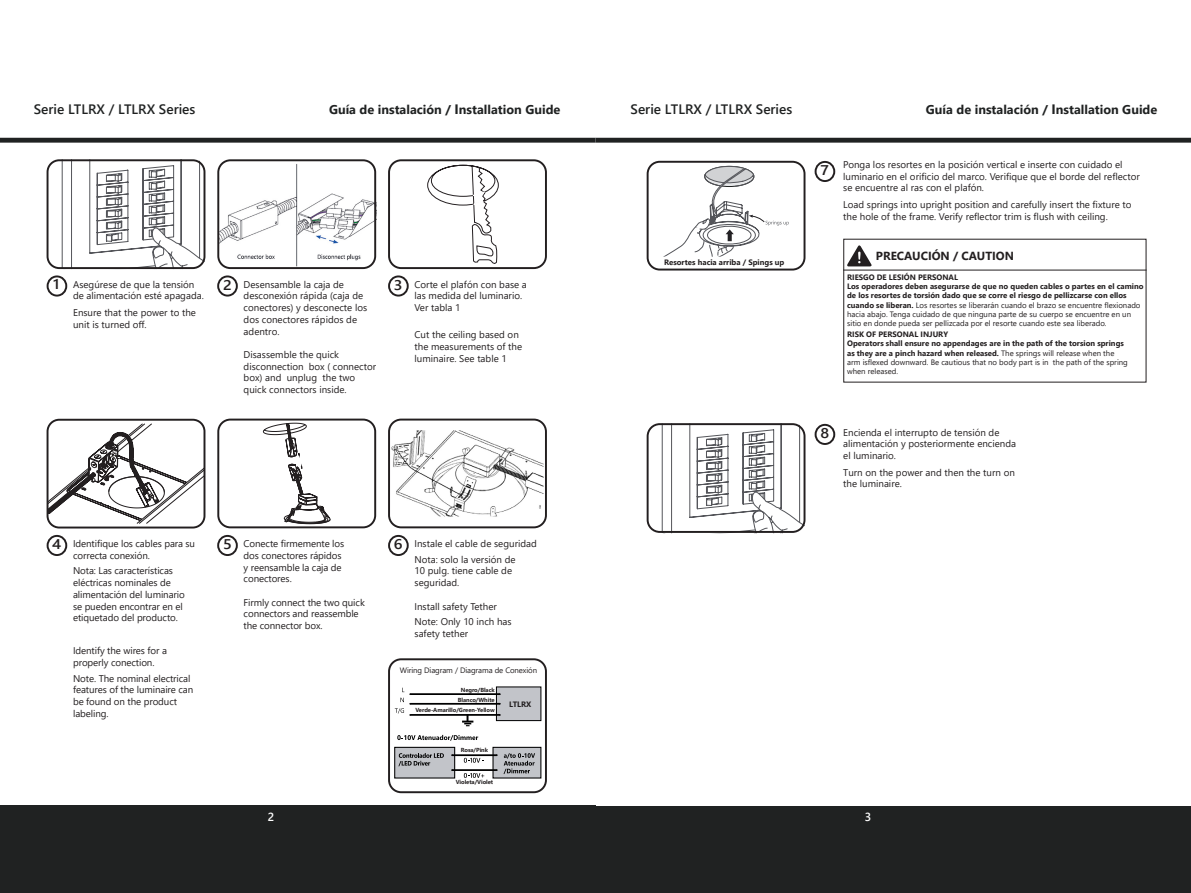
<style>
.page{position:relative;width:1191px;height:893px;background:#fff}
.page>*{position:absolute;margin:0;border:0;box-sizing:border-box;transform-origin:0 0}
.t1{font:600 14.1px "Segoe UI";color:#231f20;scale:1.13 1}
.t2{font:600 13.65px "Segoe UI";color:#202222}
.t3{font:700 12.6px "Segoe UI";color:#202222}
.t4{font:700 11.7px "Segoe UI";color:#231f20}
.t5{font:600 11.7px "Segoe UI";color:#fff}
.t6{font:9.75px/11.7px "Segoe UI";color:#231f20}
.t7{font:7.8px/9.3px "Segoe UI";color:#231f20}
.t8{font:700 7.8px/9.3px "Segoe UI";color:#231f20}
.t9{font:700 5.85px/10.2px "Segoe UI";letter-spacing:-.01em;color:#231f20;text-align:right}
.s1{font-size:13.65px}
.s2{font-weight:700}
.s3{font-weight:400}
</style>
<div class="page">
<div style="left:595px;top:821px;width:596px;height:72px;background:#202222"></div>
<div style="left:0;top:821px;width:595px;height:72px;background:#202222"></div>
<div style="left:0;top:806px;width:595px;height:23px;background:#202222"></div>
<div style="left:0;top:138px;width:595px;height:5px;background:#202222"></div>
<div style="left:388px;top:658px;width:159px;height:135px;border:2px solid #231f20;border-radius:12px"></div>
<img style="left:391px;top:430px;width:153px;height:87px">
<img style="left:220px;top:162px;width:156px;height:108px">
<svg style="left:61px;top:160px;width:144px;height:109px"></svg>
<div style="left:47px;top:159px;width:158px;height:110px;border:2px solid #231f20;border-radius:12px"></div>
<div style="left:388px;top:159px;width:159px;height:110px;border:2px solid #231f20;border-radius:12px"></div>
<div style="left:47px;top:275px;width:20px;height:22px;border:2px solid #231f20;border-radius:50%"></div>
<div style="left:47px;top:535px;width:20px;height:21px;border:2px solid #231f20;border-radius:50%"></div>
<div style="left:217px;top:275px;width:21px;height:22px;border:2px solid #231f20;border-radius:50%"></div>
<div style="left:217px;top:535px;width:21px;height:21px;border:2px solid #231f20;border-radius:50%"></div>
<div style="left:388px;top:535px;width:21px;height:21px;border:2px solid #231f20;border-radius:50%"></div>
<div style="left:388px;top:275px;width:21px;height:22px;border:2px solid #231f20;border-radius:50%"></div>
<svg style="left:427px;top:165px;width:72px;height:105px"></svg>
<div style="left:47px;top:419px;width:158px;height:109px;border:2px solid #231f20;border-radius:12px"></div>
<div style="left:217px;top:419px;width:159px;height:109px;border:2px solid #231f20;border-radius:12px"></div>
<div style="left:388px;top:419px;width:159px;height:109px;border:2px solid #231f20;border-radius:12px"></div>
<div style="left:217px;top:159px;width:159px;height:110px;border:2px solid #231f20;border-radius:12px"></div>
<svg style="left:263px;top:423px;width:68px;height:101px"></svg>
<svg style="left:47px;top:423px;width:158px;height:101px"></svg>
<div style="left:496px;top:687px;width:45px;height:34px;background:#c2c4c9"></div>
<div style="left:496px;top:686px;width:45px;height:35px;border:1px solid #000"></div>
<hr style="left:410px;top:693px;width:90px;height:2px;background:#000">
<hr style="left:410px;top:703px;width:90px;height:2px;background:#000">
<hr style="left:410px;top:714px;width:90px;height:2px;background:#000">
<svg style="left:395px;top:688px;width:16px;height:28px"></svg>
<svg style="left:462px;top:715px;width:11px;height:11px"></svg>
<div style="left:395px;top:747px;width:60px;height:31px;background:#c2c4c9"></div>
<div style="left:394px;top:747px;width:61px;height:31px;border:1px solid #000"></div>
<svg style="left:397px;top:735px;width:81px;height:6px"></svg>
<div style="left:493px;top:747px;width:48px;height:31px;background:#c2c4c9"></div>
<div style="left:492px;top:747px;width:49px;height:31px;border:1px solid #000"></div>
<svg style="left:464px;top:773px;width:20px;height:5px"></svg>
<svg style="left:464px;top:758px;width:19px;height:5px"></svg>
<svg style="left:503px;top:753px;width:32px;height:21px"></svg>
<svg style="left:398px;top:753px;width:46px;height:13px"></svg>
<hr style="left:452px;top:754px;width:45px;height:2px;background:#000">
<hr style="left:452px;top:769px;width:45px;height:2px;background:#000">
<div style="left:595px;top:806px;width:596px;height:30px;background:#202222"></div>
<div style="left:595px;top:138px;width:596px;height:5px;background:#202222"></div>
<svg style="left:661px;top:423px;width:144px;height:110px"></svg>
<div style="left:646px;top:161px;width:159px;height:110px;border:2px solid #231f20;border-radius:12px"></div>
<div style="left:646px;top:423px;width:159px;height:110px;border:2px solid #231f20;border-radius:12px"></div>
<div style="left:814px;top:161px;width:21px;height:21px;border:2px solid #231f20;border-radius:50%"></div>
<div style="left:814px;top:424px;width:21px;height:21px;border:2px solid #231f20;border-radius:50%"></div>
<svg style="left:847px;top:245px;width:25px;height:21px"></svg>
<hr style="left:843px;top:270px;width:303px;height:1px;background:#231f20">
<svg style="left:663px;top:165px;width:126px;height:92px"></svg>
<p class="t2" style="left:34px;top:96px;width:163px">Serie LTLRX / LTLRX Series</p>
<p class="t3" style="left:329px;top:97px;width:233px">Guía de instalación / <span class="s1">I</span>nstallation Guide</p>
<p class="t1" style="left:53px;top:271px;width:7px">1</p>
<p class="t6" style="left:73px;top:278px;width:132px">Asegúrese de que la tensión de alimentación esté apagada.</p>
<p class="t6" style="left:73px;top:306px;width:124px">Ensure that the power to the unit is turned off.</p>
<p class="t1" style="left:223px;top:272px;width:9px">2</p>
<p class="t6" style="left:244px;top:278px;width:125px">Desensamble la caja de desconexión rápida (caja de conectores) y desconecte los dos conectores rápidos de adentro.</p>
<p class="t6" style="left:244px;top:348px;width:134px">Disassemble the quick disconnection box ( connector box) and unplug the two quick connectors inside.</p>
<p class="t1" style="left:394px;top:272px;width:9px">3</p>
<p class="t6" style="left:414px;top:278px;width:114px">Corte el plafón con base a las medida del luminario.<br>Ver tabla 1</p>
<p class="t6" style="left:414px;top:328px;width:109px">Cut the ceiling based on the measurements of the luminaire. See table 1</p>
<p class="t1" style="left:52px;top:531px;width:10px">4</p>
<p class="t6" style="left:73px;top:537px;width:124px">Identifique los cables para su correcta conexión.</p>
<p class="t6" style="left:73px;top:564px;width:113px">Nota: Las características eléctricas nominales de alimentación del luminario se pueden encontrar en el etiquetado del producto.</p>
<p class="t6" style="left:73px;top:644px;width:95px">Identify the wires for a properly conection.</p>
<p class="t6" style="left:73px;top:672px;width:122px">Note. The nominal electrical features of the luminaire can be found on the product labeling.</p>
<p class="t1" style="left:223px;top:531px;width:9px">5</p>
<p class="t1" style="left:394px;top:531px;width:9px">6</p>
<p class="t6" style="left:244px;top:537px;width:102px">Conecte firmemente los dos conectores rápidos y reensamble la caja de conectores.</p>
<p class="t6" style="left:244px;top:595px;width:123px">Firmly connect the two quick connectors and reassemble the connector box.</p>
<p class="t6" style="left:414px;top:535px;width:124px;line-height:15.6px">Instale el cable de seguridad<br>Nota: solo la versión de</p>
<p class="t6" style="left:414px;top:564px;width:99px">10 pulg. tiene cable de seguridad.</p>
<p class="t6" style="left:414px;top:597px;width:99px;line-height:15.6px">Install safety Tether<br>Note: Only 10 inch has</p>
<p class="t6" style="left:414px;top:627px;width:55px">safety tether</p>
<p class="t5" style="left:268px;top:806px;width:8px">2</p>
<p class="t7" style="left:400px;top:665px;width:139px">Wiring Diagram / Diagrama de Conexión</p>
<p class="t9" style="left:415px;top:684px;width:81px">Negro/Black<br>Blanco/White<br>Verde-Amarillo/Green-Yellow</p>
<p class="t9" style="left:461px;top:744px;width:29px">Rosa/Pink</p>
<p class="t9" style="left:456px;top:776px;width:39px">Violeta/Violet</p>
<p class="t8" style="left:509px;top:699px;width:23px">LTLRX</p>
<p class="t2" style="left:630px;top:96px;width:163px">Serie LTLRX / LTLRX Series</p>
<p class="t3" style="left:926px;top:97px;width:233px">Guía de instalación / <span class="s1">I</span>nstallation Guide</p>
<p class="t8" style="left:664px;top:257px;width:122px">Resortes hacia arriba / Spings up</p>
<p class="t1" style="left:820px;top:157px;width:9px">7</p>
<p class="t6" style="left:843px;top:158px;width:298px">Ponga los resortes en la posición vertical e inserte con cuidado el luminario en el orificio del marco. Verifique que el borde del reflector se encuentre al ras con el plafón.</p>
<p class="t6" style="left:843px;top:198px;width:290px">Load springs into upright position and carefully insert the fixture to the hole of the frame. Verify reflector trim is flush with ceiling.</p>
<p class="t4" style="left:876px;top:245px;width:140px">PRECAUCIÓN / CAUTION</p>
<p class="t7" style="left:847px;top:271px;width:298px"><span class="s2">RIESGO DE LESIÓN PERSONAL<br>Los operadores deben asegurarse de que no queden cables o partes en el camino de los resortes de torsión dado que se corre el riesgo de pellizcarse con ellos cuando se liberan.</span> Los resortes se liberarán cuando el brazo se encuentre flexionado hacia abajo. Tenga cuidado de que ninguna parte de su cuerpo se encuentre en un sitio en donde pueda ser pellizcada por el resorte cuando este sea liberado.</p>
<p class="t8" style="left:847px;top:329px;width:282px">RISK OF PERSONAL INJURY<br>Operators shall ensure no appendages are in the path of the torsion springs as they are a pinch hazard when released. <span class="s3">The springs will release when the arm isflexed downward. Be cautious that no body part is in the path of the spring when released.</span></p>
<p class="t1" style="left:820px;top:420px;width:9px">8</p>
<p class="t6" style="left:843px;top:425px;width:174px">Encienda el interrupto de tensión de alimentación y posteriormente encienda el luminario.</p>
<p class="t6" style="left:843px;top:465px;width:173px">Turn on the power and then the turn on the luminaire.</p>
<p class="t5" style="left:864px;top:806px;width:8px">3</p>
</div>
